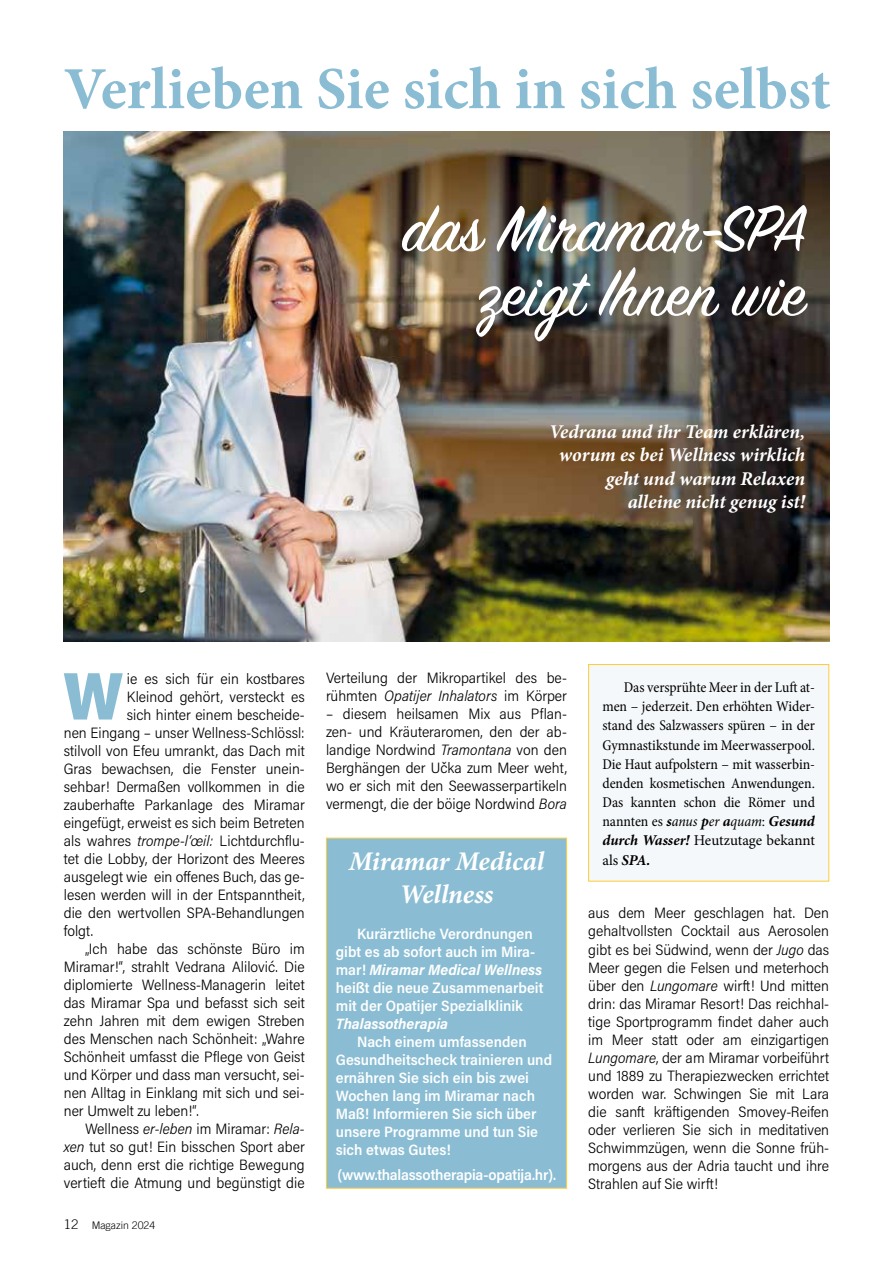
<style>
.page{position:relative;width:893px;height:1263px;background:#fff}
.page>*{position:absolute;margin:0;border:0;box-sizing:border-box;transform-origin:0 0}
.t1{font:72px/64.5px "Sign Painter House Script";color:#fff;text-align:right}
.t2{font:900 67.5px "Acumin Pro Semi Cond";color:#8abdd3}
.t3{font:700 59.7px "Minion Pro";color:#8abdd3}
.t4{font:italic 700 27px/32.4px "Minion Pro";letter-spacing:-.005em;color:#fff;text-align:center}
.t5{font:italic 700 19.5px/23.4px "Minion Pro";letter-spacing:-.005em;color:#fff;text-align:right}
.t6{font:300 15px/18px "Acumin Pro Semi Cond";color:#000;text-align:justify}
.t7{font:600 15px/18px "Acumin Pro Semi Cond";color:#fff}
.t8{font:condensed 15px/19.2px "Minion Pro";letter-spacing:-.005em;color:#000;text-align:justify}
.t9{font:italic 700 15px "Acumin Pro Semi Cond";color:#fff}
.t10{font:300 10.5px "Trade Gothic LT";color:#000}
.s1{font-style:italic}
.s2{font-size:13.2px}
.s3{font-weight:700;font-style:italic}
.s4{font-weight:700;font-style:italic;font-stretch:normal}
.s5{font-stretch:normal}
</style>
<div class="page">
<img style="left:64px;top:132px;width:765px;height:510px">
<div style="left:326px;top:838px;width:241px;height:350px;background:#8abdd3;border:1px solid #fecc37"></div>
<div style="left:588px;top:664px;width:241px;height:217px;background:#f5f8fa;border:1px solid #fecc37"></div>
<h3 class="t3" style="left:64px;top:47px;width:768px">Verlieben Sie sich in sich selbst</h3>
<h1 class="t1" style="left:403px;top:203px;width:404px">das Miramar-SPA zeigt Ihnen wie</h1>
<h3 class="t5" style="left:549px;top:420px;width:258px">Vedrana und ihr Team erklären, worum es bei Wellness wirklich geht und warum Relaxen alleine nicht genug ist!</h3>
<h2 class="t2" style="left:63px;top:649px;width:62px">W</h2>
<p class="t6" style="left:127px;top:669px;width:179px">ie es sich für ein kostbares</p>
<p class="t6" style="left:127px;top:687px;width:179px">Kleinod gehört, versteckt es</p>
<p class="t6" style="left:127px;top:705px;width:179px">sich hinter einem bescheide-</p>
<p class="t6" style="left:64px;top:723px;width:242px">nen Eingang – unser Wellness-Schlössl:</p>
<p class="t6" style="left:64px;top:741px;width:242px">stilvoll von Efeu umrankt, das Dach mit</p>
<p class="t6" style="left:64px;top:759px;width:242px">Gras bewachsen, die Fenster unein-</p>
<p class="t6" style="left:64px;top:777px;width:242px">sehbar! Dermaßen vollkommen in die</p>
<p class="t6" style="left:64px;top:795px;width:242px">zauberhafte Parkanlage des Miramar</p>
<p class="t6" style="left:64px;top:813px;width:242px">eingefügt, erweist es sich beim Betreten</p>
<p class="t6" style="left:64px;top:831px;width:242px">als wahres <span class="s1">trompe-l‘œil:</span> Lichtdurchflu-</p>
<p class="t6" style="left:64px;top:849px;width:242px">tet die Lobby, der Horizont des Meeres</p>
<p class="t6" style="left:64px;top:867px;width:242px">ausgelegt wie ein offenes Buch, das ge-</p>
<p class="t6" style="left:64px;top:885px;width:242px">lesen werden will in der Entspanntheit,</p>
<p class="t6" style="left:64px;top:903px;width:242px">die den wertvollen SPA-Behandlungen</p>
<p class="t6" style="left:64px;top:921px;width:31px">folgt.</p>
<p class="t6" style="left:85px;top:939px;width:221px">„Ich habe das schönste Büro im</p>
<p class="t6" style="left:64px;top:957px;width:242px">Miramar!“, strahlt Vedrana Alilović. Die</p>
<p class="t6" style="left:64px;top:975px;width:242px">diplomierte Wellness-Managerin leitet</p>
<p class="t6" style="left:64px;top:993px;width:242px">das Miramar Spa und befasst sich seit</p>
<p class="t6" style="left:64px;top:1011px;width:242px">zehn Jahren mit dem ewigen Streben</p>
<p class="t6" style="left:64px;top:1029px;width:242px">des Menschen nach Schönheit: „Wahre</p>
<p class="t6" style="left:64px;top:1047px;width:242px">Schönheit umfasst die Pflege von Geist</p>
<p class="t6" style="left:64px;top:1065px;width:242px">und Körper und dass man versucht, sei-</p>
<p class="t6" style="left:64px;top:1083px;width:242px">nen Alltag in Einklang mit sich und sei-</p>
<p class="t6" style="left:64px;top:1101px;width:137px">ner Umwelt zu leben!“.</p>
<p class="t6" style="left:85px;top:1119px;width:221px">Wellness <span class="s1">er-leben</span> im Miramar: <span class="s1">Rela-</span></p>
<p class="t6" style="left:64px;top:1137px;width:242px"><span class="s1">xen</span> tut so gut! Ein bisschen Sport aber</p>
<p class="t6" style="left:64px;top:1155px;width:242px">auch, denn erst die richtige Bewegung</p>
<p class="t6" style="left:64px;top:1173px;width:242px">vertieft die Atmung und begünstigt die</p>
<p class="t10" style="left:64px;top:1219px;width:93px"><span class="s2">12</span> Magazin 2024</p>
<p class="t6" style="left:326px;top:669px;width:242px">Verteilung der Mikropartikel des be&shy;rühmten <span class="s1">Opatijer Inhalators</span> im Körper</p>
<p class="t6" style="left:326px;top:705px;width:242px">– diesem heilsamen Mix aus Pflan&shy;zen- und Kräuteraromen, den der ab&shy;landige Nordwind <span class="s1">Tramontana</span> von den Berghängen der Učka zum Meer weht, wo er sich mit den Seewasserpartikeln vermengt, die der böige Nordwind <span class="s1">Bora</span></p>
<h3 class="t4" style="left:349px;top:845px;width:197px">Miramar Medical<br>Wellness</h3>
<p class="t7" style="left:336px;top:924px;width:209px;text-indent:21px">Kurärztliche Verordnungen gibt es ab sofort auch im Mira&shy;mar! <span class="s3">Miramar Medical Wellness </span>heißt die neue Zusammenarbeit mit der Opatijer Spezialklinik</p>
<p class="t9" style="left:336px;top:1013px;width:114px">Thalassotherapia</p>
<p class="t7" style="left:336px;top:1032px;width:218px;text-indent:21px">Nach einem umfassenden<br>Gesundheitscheck trainieren und ernähren Sie sich ein bis zwei<br>Wochen lang im Miramar nach<br>Maß! Informieren Sie sich über unsere Programme und tun Sie sich etwas Gutes!</p>
<p class="t7" style="left:337px;top:1165px;width:220px">(www.thalassotherapia-opatija.hr).</p>
<p class="t8" style="left:602px;top:678px;width:214px;text-indent:21px">Das versprühte Meer in der Luft at&shy;men – jederzeit. Den erhöhten Wider&shy;stand des Salzwassers spüren – in der Gymnastikstunde im Meerwasserpool.<br>Die Haut aufpolstern – mit wasserbin&shy;denden kosmetischen Anwendungen.<br>Das kannten schon die Römer und nannten es <span class="s4">s</span><span class="s1">anus</span> <span class="s4">p</span><span class="s1">er</span> <span class="s4">a</span><span class="s1">quam</span>: <span class="s4">Gesund durch Wasser!</span> <span class="s5">Heutzutage bekannt als</span> <span class="s4">SPA.</span></p>
<p class="t6" style="left:588px;top:904px;width:242px">aus dem Meer geschlagen hat. Den gehaltvollsten Cocktail aus Aerosolen gibt es bei Südwind, wenn der <span class="s1">Jugo</span> das Meer gegen die Felsen und meterhoch über den <span class="s1">Lungomare</span> wirft! Und mitten drin: das Miramar Resort! Das reichhal&shy;tige Sportprogramm findet daher auch im Meer statt oder am einzigartigen <span class="s1">Lungomare</span>, der am Miramar vorbeiführt und 1889 zu Therapiezwecken errichtet worden war. Schwingen Sie mit Lara die sanft kräftigenden Smovey-Reifen oder verlieren Sie sich in meditativen Schwimmzügen, wenn die Sonne früh&shy;morgens aus der Adria taucht und ihre Strahlen auf Sie wirft!</p>
</div>
